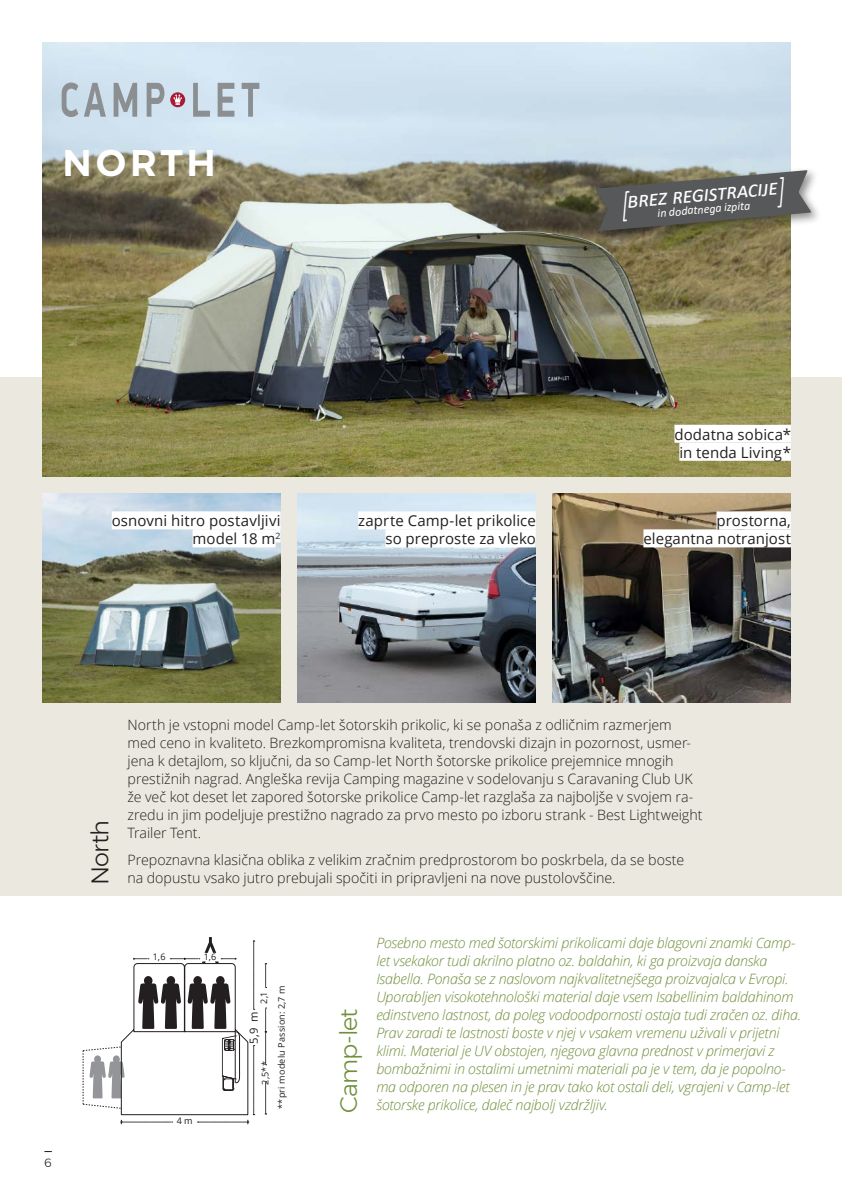
<style>
.page{position:relative;width:842px;height:1183px;background:#fff}
.page>*{position:absolute;margin:0;border:0;box-sizing:border-box;transform-origin:0 0}
.t1{font:500 45px "Montserrat";letter-spacing:.06em;color:#fff}
.t2{font:300 24px "Montserrat";letter-spacing:-.04em;color:#708e3b}
.t3{font:300 24px "Montserrat";letter-spacing:-.035em;color:#231f20}
.t4{font:italic 22.5px "Calibri";color:#fff}
.t5{font:15px/18px "Open Sans";letter-spacing:.005em;color:#231f20;text-align:right}
.t6{font:300 14.25px/18px "Open Sans";color:#231f20}
.t7{font:italic 300 14.25px/18px "Open Sans";letter-spacing:-.02em;color:#708e3b}
.t8{font:italic 12px "Calibri";color:#fff}
.t9{font:300 12px "Montserrat";color:#231f20}
.t10{font:11.1px "Open Sans";color:#231f20}
.t11{font:9px "Open Sans";letter-spacing:.025em;color:#231f20}
.s1{font-weight:300;font-size:35.4px}
</style>
<div class="page">
<div style="left:0;top:377px;width:842px;height:518px;background:#ebe9df"></div>
<img style="left:43px;top:43px;width:748px;height:433px">
<img style="left:43px;top:493px;width:238px;height:209px">
<img style="left:298px;top:493px;width:238px;height:209px">
<img style="left:553px;top:493px;width:238px;height:209px">
<div style="left:112px;top:511px;width:169px;height:18px;background:#fff"></div>
<div style="left:193px;top:529px;width:83px;height:18px;background:#fff"></div>
<div style="left:276px;top:524px;width:5px;height:18px;background:#fff"></div>
<div style="left:358px;top:511px;width:178px;height:18px;background:#fff"></div>
<div style="left:385px;top:529px;width:151px;height:18px;background:#fff"></div>
<div style="left:674px;top:424px;width:117px;height:18px;background:#fff"></div>
<div style="left:679px;top:442px;width:112px;height:18px;background:#fff"></div>
<div style="left:716px;top:511px;width:75px;height:18px;background:#fff"></div>
<div style="left:643px;top:529px;width:148px;height:18px;background:#fff"></div>
<svg style="left:265px;top:963px;width:2px;height:24px"></svg>
<svg style="left:265px;top:1081px;width:2px;height:33px"></svg>
<svg style="left:265px;top:1007px;width:2px;height:58px"></svg>
<svg style="left:83px;top:937px;width:172px;height:187px"></svg>
<div style="left:592px;top:167px;width:230px;height:76px;background:#231f20;opacity:.5"></div>
<svg style="left:595px;top:170px;width:216px;height:61px;background:#63635c"></svg>
<svg style="left:242px;top:83px;width:17px;height:34px"></svg>
<svg style="left:193px;top:83px;width:17px;height:34px"></svg>
<svg style="left:218px;top:83px;width:16px;height:34px"></svg>
<svg style="left:147px;top:83px;width:17px;height:34px"></svg>
<svg style="left:114px;top:83px;width:23px;height:34px"></svg>
<svg style="left:84px;top:83px;width:22px;height:34px"></svg>
<svg style="left:62px;top:82px;width:16px;height:35px"></svg>
<svg style="left:170px;top:92px;width:15px;height:15px"></svg>
<svg style="left:173px;top:94px;width:9px;height:11px"></svg>
<h1 class="t1" style="left:62px;top:124px;width:157px">NORTH</h1>
<h3 class="t4" style="left:619px;top:185px;width:166px;rotate:-5deg"><span class="s1">[</span>brez registracije<span class="s1">]</span></h3>
<p class="t8" style="left:657px;top:205px;width:94px;rotate:-5deg">in dodatnega izpita</p>
<p class="t5" style="left:112px;top:511px;width:170px">osnovni hitro postavljivi model 18 m<sup>2</sup></p>
<p class="t5" style="left:358px;top:511px;width:179px">zaprte Camp-let prikolice so preproste za vleko</p>
<p class="t5" style="left:674px;top:425px;width:118px;text-align:center">dodatna sobica* in tenda Living*</p>
<p class="t5" style="left:643px;top:511px;width:149px">prostorna, elegantna notranjost</p>
<p class="t9" style="left:44px;top:1153px;width:9px">6</p>
<h2 class="t3" style="left:82px;top:884px;width:67px;rotate:-90deg">North</h2>
<p class="t6" style="left:128px;top:715px;width:577px">North je vstopni model Camp-let šotorskih prikolic, ki se ponaša z odličnim razmerjem med ceno in kvaliteto. Brezkompromisna kvaliteta, trendovski dizajn in pozornost, usmer&shy;jena k detajlom, so ključni, da so Camp-let North šotorske prikolice prejemnice mnogih prestižnih nagrad. Angleška revija Camping magazine v sodelovanju s Caravaning Club UK že več kot deset let zapored šotorske prikolice Camp-let razglaša za najboljše v svojem ra&shy;zredu in jim podeljuje prestižno nagrado za prvo mesto po izboru strank - Best Lightweight Trailer Tent.</p>
<p class="t6" style="left:128px;top:849px;width:558px">Prepoznavna klasična oblika z velikim zračnim predprostorom bo poskrbela, da se boste na dopustu vsako jutro prebujali spočiti in pripravljeni na nove pustolovščine.</p>
<p class="t11" style="left:153px;top:950px;width:14px">1,6</p>
<p class="t11" style="left:204px;top:950px;width:14px">1,6</p>
<p class="t11" style="left:177px;top:1113px;width:17px">4 m</p>
<p class="t11" style="left:258px;top:1003px;width:14px;rotate:-90deg">2,1</p>
<p class="t10" style="left:246px;top:1043px;width:33px;rotate:-90deg">5,9 m</p>
<p class="t11" style="left:259px;top:1084px;width:25px;rotate:-90deg">2,5**</p>
<p class="t11" style="left:275px;top:1108px;width:125px;rotate:-90deg">**pri modelu Passion: 2,7 m</p>
<h2 class="t2" style="left:331px;top:1112px;width:106px;rotate:-90deg">Camp-let</h2>
<p class="t7" style="left:376px;top:933px;width:426px">Posebno mesto med šotorskimi prikolicami daje blagovni znamki Camp&shy;let vsekakor tudi akrilno platno oz. baldahin, ki ga proizvaja danska Isabella. Ponaša se z naslovom najkvalitetnejšega proizvajalca v Evropi.<br>Uporabljen visokotehnološki material daje vsem Isabellinim baldahinom edinstveno lastnost, da poleg vodoodpornosti ostaja tudi zračen oz. diha.<br>Prav zaradi te lastnosti boste v njej v vsakem vremenu uživali v prijetni klimi. Material je UV obstojen, njegova glavna prednost v primerjavi z bombažnimi in ostalimi umetnimi materiali pa je v tem, da je popolno&shy;ma odporen na plesen in je prav tako kot ostali deli, vgrajeni v Camp-let šotorske prikolice, daleč najbolj vzdržljiv.</p>
</div>
